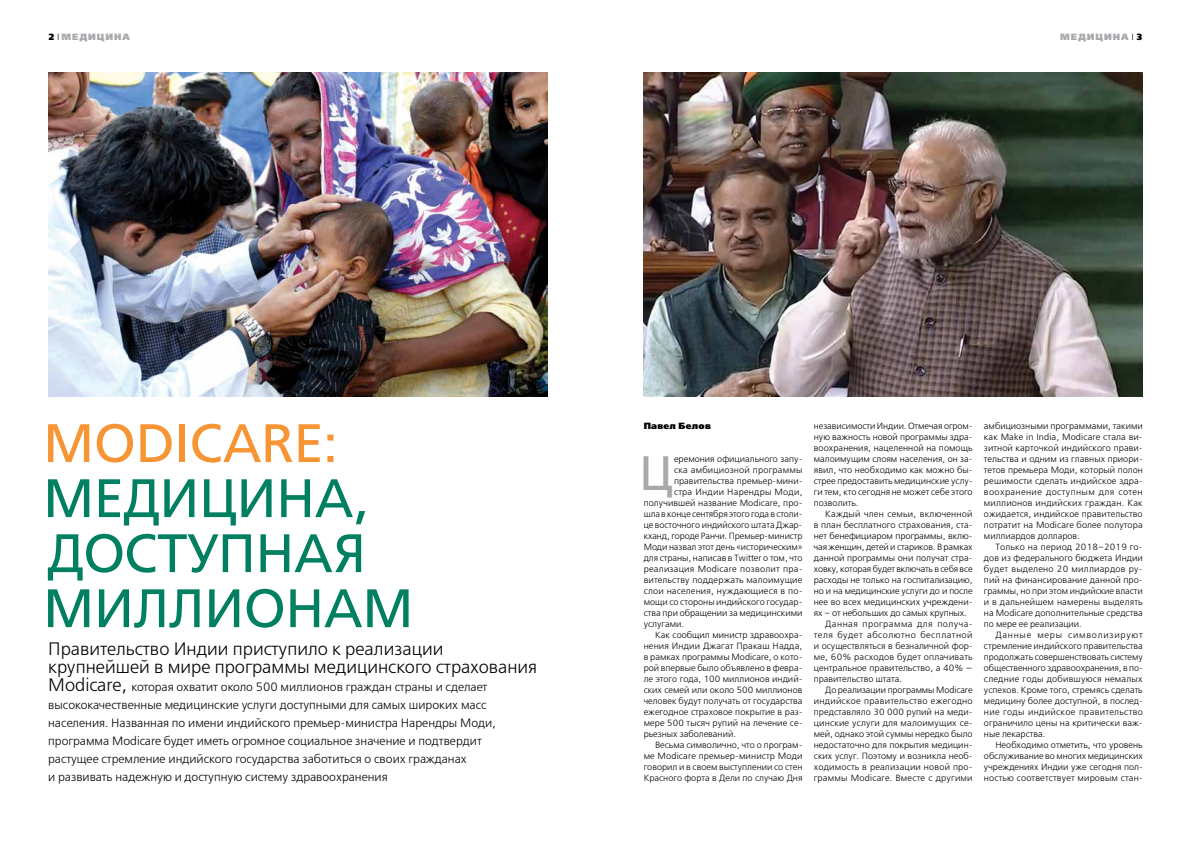
<style>
.page{position:relative;width:1191px;height:842px;background:#fff}
.page>*{position:absolute;margin:0;border:0;box-sizing:border-box;transform-origin:0 0}
.t1{font:54px/55px "Free Set C";letter-spacing:-.01em;color:#008060}
.t2{font:54px "Free Set C";letter-spacing:-.01em;color:#f79433}
.t3{font:48.2px "Free Set C";color:#a7a9ac}
.t4{font:18px/18px "Free Set Light C";color:#000}
.t5{font:12px/18px "Free Set Light C";color:#000}
.t6{font:9px/11px "Free Set Light C";color:#000;text-align:justify}
.t7{font:9px "Free Set Light C";letter-spacing:.025em;color:#000}
.t8{font:9px "Free Set Light C";letter-spacing:.02em;color:#000}
.t9{font:9px "Free Set Light C";letter-spacing:.05em;color:#000}
.t10{font:9px "Free Set Extra Bold C";letter-spacing:.1em;color:#a7a9ac}
.t11{font:9px "Free Set Extra Bold C";letter-spacing:.03em;color:#000}
.s1{color:#000}
.s2{font-family:"Free Set Light C";color:#000}
.s3{font-size:18px}
</style>
<div class="page">
<img style="left:643px;top:72px;width:499px;height:324px">
<img style="left:48px;top:72px;width:499px;height:324px">
<p class="t10" style="left:48px;top:32px;width:82px"><span class="s1">2</span> <span class="s2">I</span> медицина</p>
<p class="t10" style="left:1060px;top:32px;width:84px">медицина <span class="s2">I</span> <span class="s1">3</span></p>
<h1 class="t2" style="left:43px;top:414px;width:296px">MODICARE:</h1>
<h1 class="t1" style="left:43px;top:471px;width:372px">МЕДИЦИНА,<br>ДОСТУПНАЯ<br>МИЛЛИОНАМ</h1>
<h3 class="t4" style="left:48px;top:640px;width:490px">Правительство Индии приступило к реализации крупнейшей в мире программы медицинского страхования</h3>
<p class="t5" style="left:48px;top:678px;width:449px"><span class="s3">Моdicare,</span> которая охватит около 500 миллионов граждан страны и сделает высококачественные медицинские услуги доступными для самых широких масс населения. Названная по имени индийского премьер-министра Нарендры Моди, программа Моdicare будет иметь огромное социальное значение и подтвердит растущее стремление индийского государства заботиться о своих гражданах<br>и развивать надежную и доступную систему здравоохранения</p>
<p class="t11" style="left:643px;top:421px;width:69px">Павел Белов</p>
<h2 class="t3" style="left:639px;top:446px;width:35px">Ц</h2>
<p class="t6" style="left:674px;top:454px;width:130px">еремония официального запу-</p>
<p class="t8" style="left:674px;top:465px;width:130px">ска амбициозной программы</p>
<p class="t6" style="left:674px;top:476px;width:130px">правительства премьер-мини-</p>
<p class="t8" style="left:674px;top:487px;width:130px">стра Индии Нарендры Моди,</p>
<p class="t6" style="left:643px;top:498px;width:160px">получившей название Modicare, про-</p>
<p class="t6" style="left:643px;top:509px;width:160px">шла в конце сентября этого года в столи-</p>
<p class="t6" style="left:643px;top:520px;width:160px">це восточного индийского штата Джар-</p>
<p class="t6" style="left:643px;top:531px;width:160px">кханд, городе Ранчи. Премьер-министр</p>
<p class="t6" style="left:643px;top:542px;width:160px">Моди назвал этот день «историческим»</p>
<p class="t6" style="left:643px;top:553px;width:160px">для страны, написав в Twitter о том, что</p>
<p class="t7" style="left:643px;top:564px;width:160px">реализация Modicare позволит пра-</p>
<p class="t6" style="left:643px;top:575px;width:160px">вительству поддержать малоимущие</p>
<p class="t6" style="left:643px;top:586px;width:160px">слои населения, нуждающиеся в по-</p>
<p class="t6" style="left:643px;top:597px;width:160px">мощи со стороны индийского государ-</p>
<p class="t6" style="left:643px;top:608px;width:160px">ства при обращении за медицинскими</p>
<p class="t6" style="left:643px;top:619px;width:42px">услугами.</p>
<p class="t6" style="left:655px;top:630px;width:149px">Как сообщил министр здравоохра-</p>
<p class="t6" style="left:643px;top:641px;width:160px">нения Индии Джагат Пракаш Надда,</p>
<p class="t6" style="left:643px;top:652px;width:160px">в рамках программы Modicare, о кото-</p>
<p class="t6" style="left:643px;top:663px;width:160px">рой впервые было объявлено в февра-</p>
<p class="t6" style="left:643px;top:674px;width:160px">ле этого года, 100 миллионов индий-</p>
<p class="t6" style="left:643px;top:685px;width:160px">ских семей или около 500 миллионов</p>
<p class="t6" style="left:643px;top:696px;width:160px">человек будут получать от государства</p>
<p class="t6" style="left:643px;top:707px;width:160px">ежегодное страховое покрытие в раз-</p>
<p class="t6" style="left:643px;top:718px;width:160px">мере 500 тысяч рупий на лечение се-</p>
<p class="t6" style="left:643px;top:729px;width:94px">рьезных заболеваний.</p>
<p class="t6" style="left:655px;top:740px;width:149px">Весьма символично, что о програм-</p>
<p class="t6" style="left:643px;top:751px;width:160px">ме Modicare премьер-министр Моди</p>
<p class="t6" style="left:643px;top:762px;width:160px">говорил и в своем выступлении со стен</p>
<p class="t6" style="left:643px;top:773px;width:160px">Красного форта в Дели по случаю Дня</p>
<p class="t6" style="left:814px;top:421px;width:160px">независимости Индии. Отмечая огром&shy;ную важность новой программы здра&shy;воохранения, нацеленной на помощь малоимущим слоям населения, он за&shy;явил, что необходимо как можно бы&shy;стрее предоставить медицинские услу&shy;ги тем, кто сегодня не может себе этого позволить.</p>
<p class="t7" style="left:825px;top:509px;width:149px">Каждый член семьи, включенной</p>
<p class="t6" style="left:814px;top:520px;width:160px">в план бесплатного страхования, ста-</p>
<p class="t6" style="left:814px;top:531px;width:160px">нет бенефициаром программы, вклю-</p>
<p class="t6" style="left:814px;top:542px;width:160px">чая женщин, детей и стариков. В рамках</p>
<p class="t6" style="left:814px;top:553px;width:160px">данной программы они получат стра-</p>
<p class="t6" style="left:814px;top:564px;width:160px">ховку, которая будет включать в себя все</p>
<p class="t6" style="left:814px;top:575px;width:160px">расходы не только на госпитализацию,</p>
<p class="t6" style="left:814px;top:586px;width:160px">но и на медицинские услуги до и после</p>
<p class="t6" style="left:814px;top:597px;width:160px">нее во всех медицинских учреждени-</p>
<p class="t6" style="left:814px;top:608px;width:154px">ях – от небольших до самых крупных.</p>
<p class="t9" style="left:825px;top:619px;width:149px">Данная программа для получа-</p>
<p class="t9" style="left:814px;top:630px;width:160px">теля будет абсолютно бесплатной</p>
<p class="t6" style="left:814px;top:641px;width:160px">и осуществляться в безналичной фор-</p>
<p class="t6" style="left:814px;top:652px;width:160px">ме, 60% расходов будет оплачивать</p>
<p class="t6" style="left:814px;top:663px;width:160px">центральное правительство, а 40% —</p>
<p class="t6" style="left:814px;top:674px;width:90px">правительство штата.</p>
<p class="t6" style="left:825px;top:685px;width:149px">До реализации программы Modicare</p>
<p class="t7" style="left:814px;top:696px;width:160px">индийское правительство ежегодно</p>
<p class="t6" style="left:814px;top:707px;width:160px">представляло 30 000 рупий на меди-</p>
<p class="t6" style="left:814px;top:718px;width:160px">цинские услуги для малоимущих се-</p>
<p class="t6" style="left:814px;top:729px;width:160px">мей, однако этой суммы нередко было</p>
<p class="t6" style="left:814px;top:740px;width:160px">недостаточно для покрытия медицин-</p>
<p class="t6" style="left:814px;top:751px;width:160px">ских услуг. Поэтому и возникла необ-</p>
<p class="t6" style="left:814px;top:762px;width:160px">ходимость в реализации новой про-</p>
<p class="t8" style="left:814px;top:773px;width:160px">граммы Modicare. Вместе с другими</p>
<p class="t6" style="left:984px;top:421px;width:160px">амбициозными программами, такими как Make in India, Modicare стала ви&shy;зитной карточкой индийского прави&shy;тельства и одним из главных приори&shy;тетов премьера Моди, который полон решимости сделать индийское здра&shy;воохранение доступным для сотен миллионов индийских граждан. Как ожидается, индийское правительство потратит на Modicare более полутора миллиардов долларов.</p>
<p class="t6" style="left:984px;top:542px;width:160px;text-indent:11px">Только на период 2018–2019 го&shy;дов из федерального бюджета Индии будет выделено 20 миллиардов ру&shy;пий на финансирование данной про&shy;граммы, но при этом индийские власти и в дальнейшем намерены выделять на Modicare дополнительные средства по мере ее реализации.</p>
<p class="t6" style="left:984px;top:630px;width:160px;text-indent:11px">Данные меры символизируют стремление индийского правительства продолжать совершенствовать систему общественного здравоохранения, в по&shy;следние годы добившуюся немалых успехов. Кроме того, стремясь сделать медицину более доступной, в послед&shy;ние годы индийское правительство ограничило цены на критически важ&shy;ные лекарства.</p>
<p class="t6" style="left:984px;top:740px;width:160px;text-indent:11px">Необходимо отметить, что уровень обслуживание во многих медицинских учреждениях Индии уже сегодня пол&shy;ностью соответствует мировым стан-</p>
</div>
